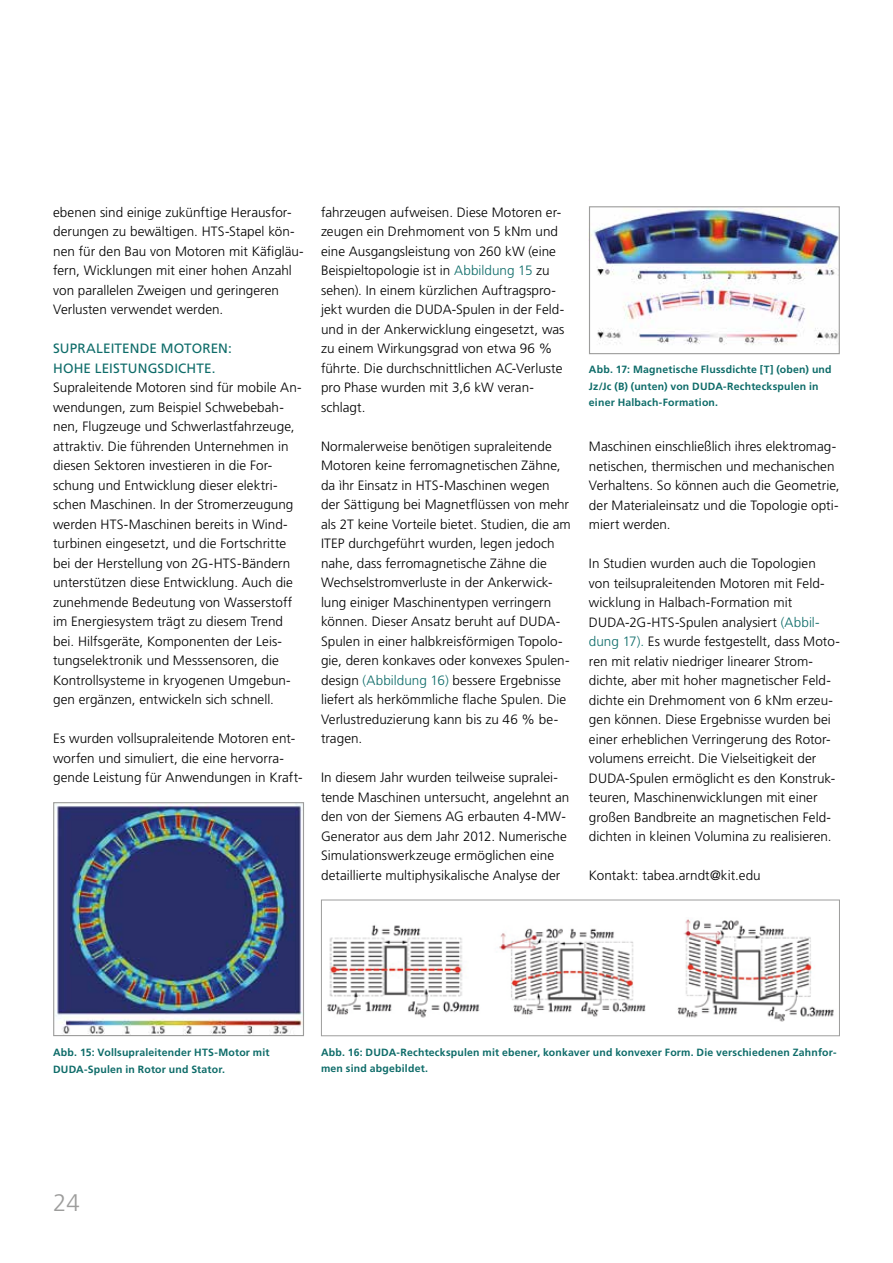
<style>
.page{position:relative;width:893px;height:1263px;background:#fff}
.page>*{position:absolute;margin:0;border:0;box-sizing:border-box;transform-origin:0 0}
.t1{font:300 24px "Frutiger";color:#9d9d9c}
.t2{font:300 13.5px/19.5px "Frutiger";letter-spacing:.005em;color:#000}
.t3{font:13.5px/19.5px "Frutiger";letter-spacing:.01em;color:#0e6c69}
.t4{font:700 10.5px/16.5px "Frutiger";letter-spacing:.02em;color:#0e6c69}
.s1{color:#0e6c69}
</style>
<div class="page">
<img style="left:55px;top:804px;width:247px;height:230px">
<div style="left:53px;top:802px;width:251px;height:234px;border:1px solid #9d9d9c"></div>
<img style="left:327px;top:919px;width:507px;height:103px">
<div style="left:321px;top:900px;width:519px;height:136px;border:1px solid #9d9d9c"></div>
<img style="left:591px;top:208px;width:247px;height:137px">
<div style="left:589px;top:206px;width:251px;height:148px;border:1px solid #9d9d9c"></div>
<p class="t2" style="left:53px;top:202px;width:252px">ebenen sind einige zukünftige Herausfor&shy;derungen zu bewältigen. HTS-Stapel kön&shy;nen für den Bau von Motoren mit Käfigläu&shy;fern, Wicklungen mit einer hohen Anzahl von parallelen Zweigen und geringeren Verlusten verwendet werden.</p>
<p class="t3" style="left:53px;top:339px;width:180px">SUPRALEITENDE MOTOREN:<br>HOHE LEISTUNGSDICHTE.</p>
<p class="t2" style="left:53px;top:378px;width:250px">Supraleitende Motoren sind für mobile An&shy;wendungen, zum Beispiel Schwebebah&shy;nen, Flugzeuge und Schwerlastfahrzeuge, attraktiv. Die führenden Unternehmen in diesen Sektoren investieren in die For&shy;schung und Entwicklung dieser elektri&shy;schen Maschinen. In der Stromerzeugung werden HTS-Maschinen bereits in Wind&shy;turbinen eingesetzt, und die Fortschritte bei der Herstellung von 2G-HTS-Bändern unterstützen diese Entwicklung. Auch die zunehmende Bedeutung von Wasserstoff im Energiesystem trägt zu diesem Trend bei. Hilfsgeräte, Komponenten der Leis&shy;tungselektronik und Messsensoren, die Kontrollsysteme in kryogenen Umgebun&shy;gen ergänzen, entwickeln sich schnell.</p>
<p class="t2" style="left:53px;top:729px;width:251px">Es wurden vollsupraleitende Motoren ent&shy;worfen und simuliert, die eine hervorra&shy;gende Leistung für Anwendungen in Kraft-</p>
<p class="t2" style="left:321px;top:202px;width:245px">fahrzeugen aufweisen. Diese Motoren er&shy;zeugen ein Drehmoment von 5 kNm und eine Ausgangsleistung von 260 kW (eine Beispieltopologie ist in <span class="s1">Abbildung 15</span> zu sehen). In einem kürzlichen Auftragspro&shy;jekt wurden die DUDA-Spulen in der Feld&shy;und in der Ankerwicklung eingesetzt, was zu einem Wirkungsgrad von etwa 96 % führte. Die durchschnittlichen AC-Verluste pro Phase wurden mit 3,6 kW veran&shy;schlagt.</p>
<p class="t2" style="left:321px;top:436px;width:251px">Normalerweise benötigen supraleitende Motoren keine ferromagnetischen Zähne, da ìhr Einsatz in HTS-Maschinen wegen der Sättigung bei Magnetflüssen von mehr als 2T keine Vorteile bietet. Studien, die am ITEP durchgeführt wurden, legen jedoch nahe, dass ferromagnetische Zähne die Wechselstromverluste in der Ankerwick&shy;lung einiger Maschinentypen verringern können. Dieser Ansatz beruht auf DUDA-Spulen in einer halbkreisförmigen Topolo&shy;gie, deren konkaves oder konvexes Spulen&shy;design <span class="s1">(Abbildung 16)</span> bessere Ergebnisse liefert als herkömmliche flache Spulen. Die Verlustreduzierung kann bis zu 46 % be&shy;tragen.</p>
<p class="t2" style="left:321px;top:768px;width:250px">In diesem Jahr wurden teilweise supralei&shy;tende Maschinen untersucht, angelehnt an den von der Siemens AG erbauten 4-MW-Generator aus dem Jahr 2012. Numerische Simulationswerkzeuge ermöglichen eine detaillierte multiphysikalische Analyse der</p>
<p class="t4" style="left:589px;top:361px;width:244px">Abb. 17: Magnetische Flussdichte [T] (oben) und<br>Jz/Jc (B) (unten) von DUDA-Rechteckspulen in einer Halbach-Formation.</p>
<p class="t2" style="left:589px;top:437px;width:252px">Maschinen einschließlich ihres elektromag&shy;netischen, thermischen und mechanischen Verhaltens. So können auch die Geometrie, der Materialeinsatz und die Topologie opti&shy;miert werden.</p>
<p class="t2" style="left:589px;top:554px;width:252px">In Studien wurden auch die Topologien von teilsupraleitenden Motoren mit Feld&shy;wicklung in Halbach-Formation mit DUDA-2G-HTS-Spulen analysiert <span class="s1">(Abbil&shy;dung 17).</span> Es wurde festgestellt, dass Moto&shy;ren mit relativ niedriger linearer Strom&shy;dichte, aber mit hoher magnetischer Feld&shy;dichte ein Drehmoment von 6 kNm erzeu&shy;gen können. Diese Ergebnisse wurden bei einer erheblichen Verringerung des Rotor&shy;volumens erreicht. Die Vielseitigkeit der DUDA-Spulen ermöglicht es den Konstruk&shy;teuren, Maschinenwicklungen mit einer großen Bandbreite an magnetischen Feld&shy;dichten in kleinen Volumina zu realisieren.</p>
<p class="t2" style="left:589px;top:865px;width:173px">Kontakt: tabea.arndt@kit.edu</p>
<p class="t4" style="left:53px;top:1044px;width:218px">Abb. 15: Vollsupraleitender HTS-Motor mit<br>DUDA-Spulen in Rotor und Stator.</p>
<p class="t4" style="left:321px;top:1044px;width:517px">Abb. 16: DUDA-Rechteckspulen mit ebener, konkaver und konvexer Form. Die verschiedenen Zahnfor&shy;men sind abgebildet.</p>
<h1 class="t1" style="left:53px;top:1189px;width:28px">24</h1>
</div>
